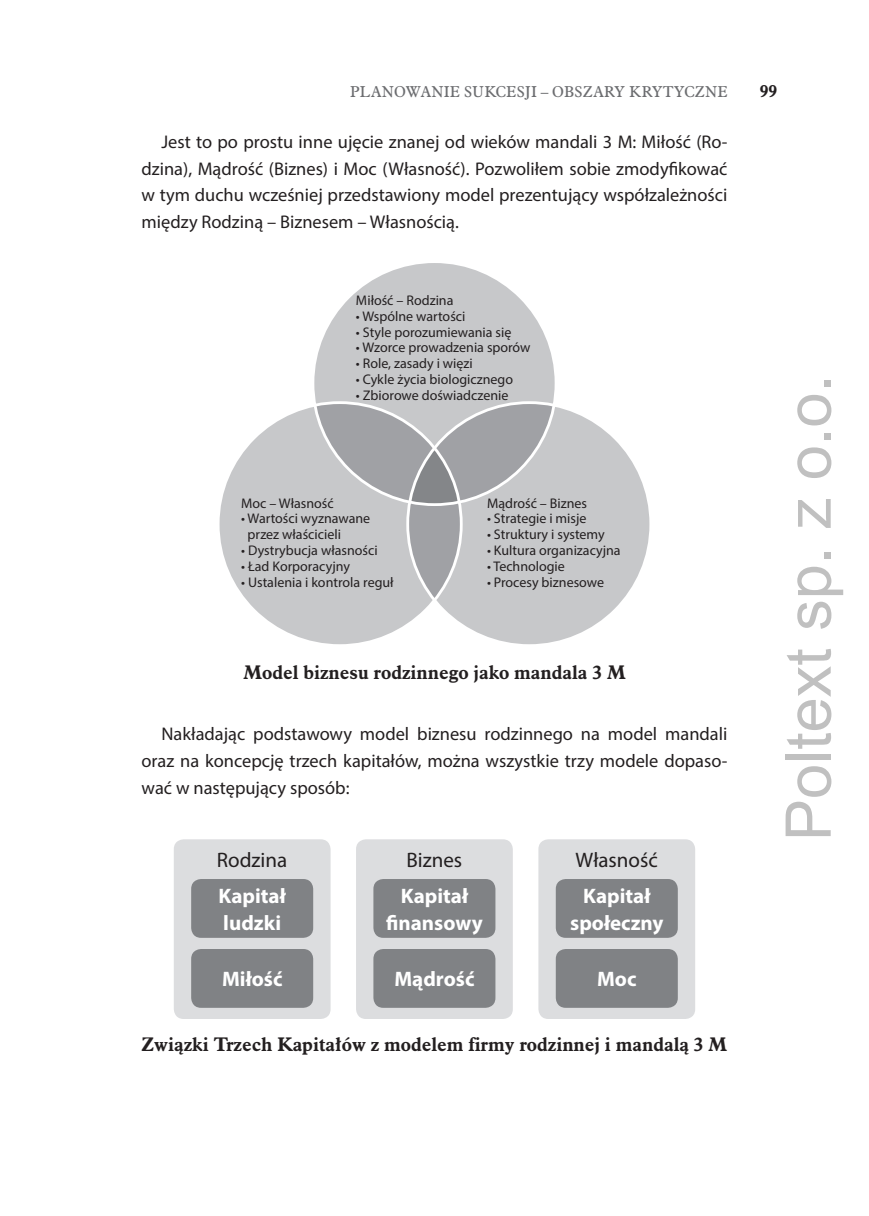
<style>
.page{position:relative;width:869px;height:1216px;background:#fff}
.page>*{position:absolute;margin:0;border:0;box-sizing:border-box;transform-origin:0 0}
.t1{font:63px "Arial";color:rgb(0 0 0/.25)}
.t2{font:700 21px/26.8px "Myriad Pro";color:#fff;text-align:center}
.t3{font:21px "Myriad Pro";color:#231f20}
.t4{font:18.38px/26.8px "Myriad Pro";color:#231f20;text-align:justify}
.t5{font:700 17.5px "Aldine 721 PL";color:#231f20}
.t6{font:700 15.75px "Aldine 721 PL";color:#231f20}
.t7{font:14px/15.8px "Myriad Pro";color:#231f20}
.t8{font:14px "Aldine 721 PL";color:#6c6d70}
</style>
<div class="page">
<svg style="left:314px;top:263px;width:241px;height:138px;fill:#c7c8ca"></svg>
<svg style="left:219px;top:401px;width:187px;height:244px;fill:#c7c8ca"></svg>
<svg style="left:406px;top:401px;width:244px;height:244px;fill:#c7c8ca"></svg>
<div style="left:174px;top:839px;width:156px;height:179px;background:#dcdddf;border-radius:10px"></div>
<div style="left:356px;top:839px;width:156px;height:179px;background:#dcdddf;border-radius:10px"></div>
<div style="left:538px;top:839px;width:156px;height:179px;background:#dcdddf;border-radius:10px"></div>
<div style="left:191px;top:879px;width:122px;height:58px;background:#808285;border-radius:10px"></div>
<div style="left:373px;top:879px;width:122px;height:58px;background:#808285;border-radius:10px"></div>
<div style="left:555px;top:879px;width:122px;height:58px;background:#808285;border-radius:10px"></div>
<div style="left:191px;top:949px;width:122px;height:58px;background:#808285;border-radius:10px"></div>
<div style="left:373px;top:949px;width:122px;height:58px;background:#808285;border-radius:10px"></div>
<div style="left:555px;top:949px;width:122px;height:58px;background:#808285;border-radius:10px"></div>
<p class="t8" style="left:350px;top:86px;width:379px">PLANOWANIE SUKCESJI – OBSZARY KRYTYCZNE</p>
<p class="t6" style="left:759px;top:84px;width:19px">99</p>
<p class="t4" style="left:141px;top:130px;width:587px;text-indent:20px">Jest to po prostu inne ujęcie znanej od wieków mandali 3 M: Miłość (Ro&shy;dzina), Mądrość (Biznes) i Moc (Własność). Pozwoliłem sobie zmodyfikować w tym duchu wcześniej przedstawiony model prezentujący współzależności między Rodziną – Biznesem – Własnością.</p>
<p class="t7" style="left:356px;top:294px;width:99px">Miłość – Rodzina</p>
<p class="t7" style="left:356px;top:309px;width:111px">• Wspólne wartości</p>
<p class="t7" style="left:356px;top:325px;width:157px">• Style porozumiewania się</p>
<p class="t7" style="left:356px;top:341px;width:176px">• Wzorce prowadzenia sporów</p>
<p class="t7" style="left:356px;top:357px;width:118px">• Role, zasady i więzi</p>
<p class="t7" style="left:356px;top:372px;width:158px">• Cykle życia biologicznego</p>
<p class="t7" style="left:356px;top:388px;width:154px">• Zbiorowe doświadczenie</p>
<p class="t7" style="left:241px;top:496px;width:94px">Moc – Własność</p>
<p class="t7" style="left:247px;top:512px;width:124px;text-indent:-6px">• Wartości wyznawane przez właścicieli</p>
<p class="t7" style="left:241px;top:543px;width:138px">• Dystrybucja własności</p>
<p class="t7" style="left:241px;top:559px;width:110px">• Ład Korporacyjny</p>
<p class="t7" style="left:241px;top:575px;width:154px">• Ustalenia i kontrola reguł</p>
<p class="t7" style="left:487px;top:496px;width:102px">Mądrość – Biznes</p>
<p class="t7" style="left:487px;top:512px;width:101px">• Strategie i misje</p>
<p class="t7" style="left:487px;top:527px;width:119px">• Struktury i systemy</p>
<p class="t7" style="left:487px;top:543px;width:135px">• Kultura organizacyjna</p>
<p class="t7" style="left:487px;top:559px;width:79px">• Technologie</p>
<p class="t7" style="left:487px;top:575px;width:118px">• Procesy biznesowe</p>
<p class="t5" style="left:243px;top:664px;width:384px">Model biznesu rodzinnego jako mandala 3 M</p>
<p class="t4" style="left:141px;top:722px;width:587px;text-indent:20px">Nakładając podstawowy model biznesu rodzinnego na model mandali oraz na koncepcję trzech kapitałów, można wszystkie trzy modele dopaso&shy;wać w następujący sposób:</p>
<p class="t3" style="left:217px;top:852px;width:72px">Rodzina</p>
<p class="t3" style="left:406px;top:852px;width:57px">Biznes</p>
<p class="t3" style="left:575px;top:852px;width:84px">Własność</p>
<p class="t2" style="left:218px;top:884px;width:69px;text-align:left">Kapitał ludzki</p>
<p class="t2" style="left:386px;top:884px;width:98px">Kapitał finansowy</p>
<p class="t2" style="left:570px;top:884px;width:95px">Kapitał społeczny</p>
<p class="t2" style="left:222px;top:967px;width:62px">Miłość</p>
<p class="t2" style="left:394px;top:967px;width:81px">Mądrość</p>
<p class="t2" style="left:597px;top:967px;width:41px">Moc</p>
<p class="t5" style="left:141px;top:1036px;width:587px">Związki Trzech Kapitałów z modelem firmy rodzinnej i mandalą 3 M</p>
<h1 class="t1" style="left:766px;top:841px;width:467px;rotate:-90deg">Poltext sp. z o.o.</h1>
</div>
